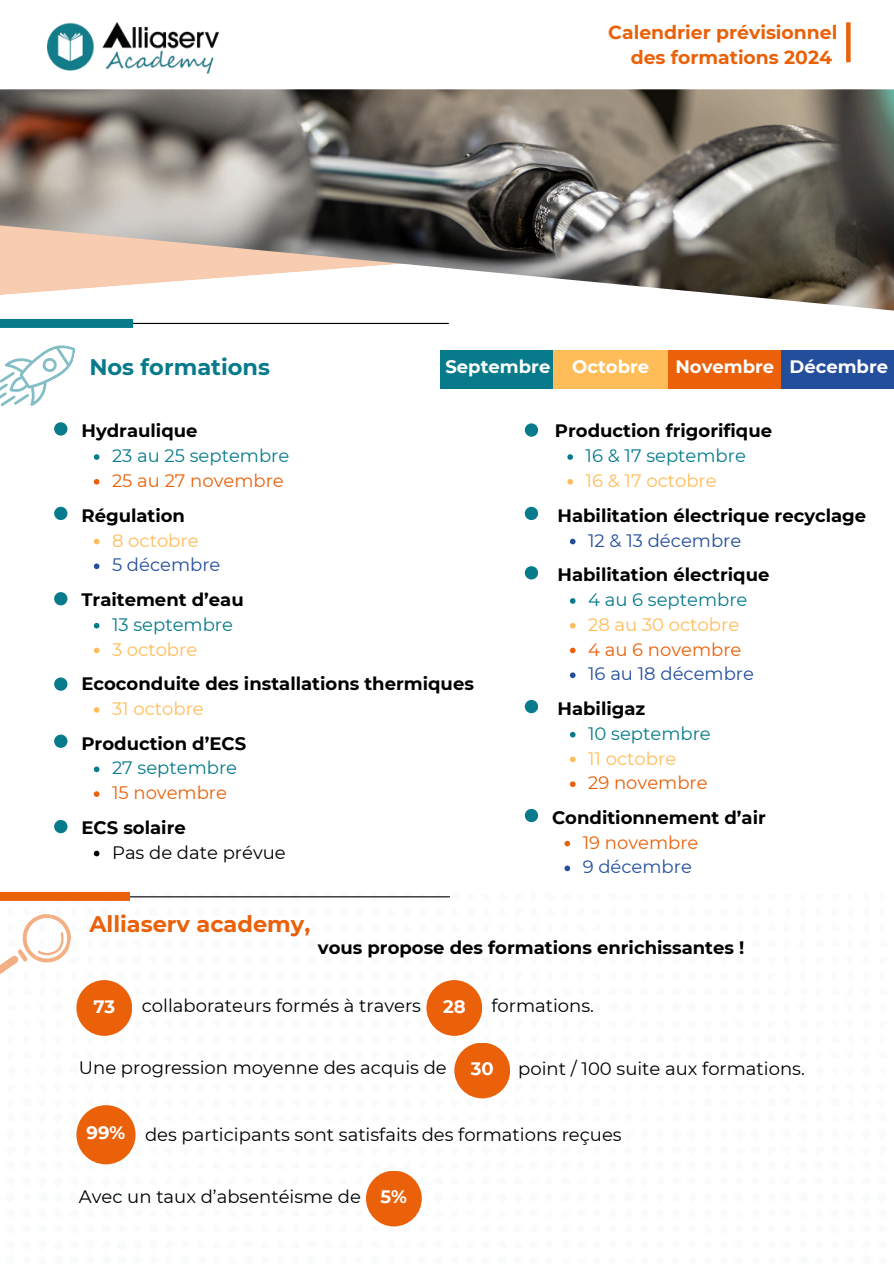
<style>
.page{position:relative;width:894px;height:1264px;background:#fff}
.page>*{position:absolute;margin:0;border:0;box-sizing:border-box;transform-origin:0 0}
.t1{font:700 22.5px "Montserrat";color:#ea610a}
.t2{font:700 22.5px "Montserrat";color:#077b8b}
.t3{font:700 18.75px/25.8px "Montserrat";color:#ea610a;text-align:right}
.t4{font:700 18px "Montserrat";color:#000}
.t5{font:18px "Montserrat";color:#000}
.t6{font:18px "Montserrat";color:#077b8b}
.t7{font:18px "Montserrat";color:#ffbd59}
.t8{font:18px "Montserrat";color:#ea610a}
.t9{font:18px "Montserrat";color:#234e9b}
.t10{font:700 18px "Montserrat";color:#fff}
</style>
<div class="page">
<img style="left:0;top:89px;width:893px;height:222px">
<img style="left:47px;top:22px;width:171px;height:52px">
<svg style="left:846px;top:22px;width:4px;height:40px"></svg>
<hr style="left:28px;top:323px;width:420px;height:1px;background:#000">
<hr style="left:47px;top:896px;width:403px;height:1px;background:#000">
<div style="left:0;top:319px;width:133px;height:9px;background:#077b8b"></div>
<div style="left:0;top:891px;width:130px;height:9px;background:#ea610a"></div>
<div style="left:54px;top:422px;width:13px;height:13px;background:#077b8b;border-radius:50%"></div>
<div style="left:54px;top:507px;width:13px;height:13px;background:#077b8b;border-radius:50%"></div>
<div style="left:54px;top:592px;width:13px;height:13px;background:#077b8b;border-radius:50%"></div>
<div style="left:54px;top:677px;width:13px;height:13px;background:#077b8b;border-radius:50%"></div>
<div style="left:54px;top:820px;width:13px;height:13px;background:#077b8b;border-radius:50%"></div>
<div style="left:524px;top:808px;width:14px;height:14px;background:#077b8b;border-radius:50%"></div>
<div style="left:54px;top:734px;width:13px;height:14px;background:#077b8b;border-radius:50%"></div>
<div style="left:524px;top:423px;width:14px;height:14px;background:#077b8b;border-radius:50%"></div>
<div style="left:524px;top:566px;width:14px;height:13px;background:#077b8b;border-radius:50%"></div>
<div style="left:524px;top:507px;width:14px;height:13px;background:#077b8b;border-radius:50%"></div>
<div style="left:524px;top:700px;width:14px;height:13px;background:#077b8b;border-radius:50%"></div>
<div style="left:76px;top:980px;width:56px;height:55px;background:#ea610a;border-radius:50%"></div>
<div style="left:426px;top:980px;width:56px;height:55px;background:#ea610a;border-radius:50%"></div>
<div style="left:454px;top:1042px;width:56px;height:56px;background:#ea610a;border-radius:50%"></div>
<div style="left:76px;top:1105px;width:59px;height:59px;background:#ea610a;border-radius:50%"></div>
<div style="left:366px;top:1170px;width:55px;height:56px;background:#ea610a;border-radius:50%"></div>
<svg style="left:0;top:345px;width:76px;height:61px"></svg>
<svg style="left:0;top:914px;width:71px;height:60px"></svg>
<div style="left:667px;top:349px;width:114px;height:39px;background:#ea610a"></div>
<svg style="left:94px;top:454px;width:5px;height:6px"></svg>
<svg style="left:94px;top:479px;width:5px;height:5px"></svg>
<svg style="left:94px;top:538px;width:5px;height:6px"></svg>
<svg style="left:94px;top:563px;width:5px;height:6px"></svg>
<svg style="left:94px;top:623px;width:5px;height:5px"></svg>
<svg style="left:94px;top:647px;width:5px;height:6px"></svg>
<svg style="left:94px;top:707px;width:5px;height:5px"></svg>
<svg style="left:94px;top:766px;width:5px;height:6px"></svg>
<svg style="left:94px;top:791px;width:5px;height:6px"></svg>
<svg style="left:94px;top:850px;width:5px;height:6px"></svg>
<svg style="left:564px;top:840px;width:6px;height:6px"></svg>
<svg style="left:564px;top:865px;width:6px;height:6px"></svg>
<svg style="left:569px;top:732px;width:6px;height:5px"></svg>
<svg style="left:570px;top:756px;width:5px;height:6px"></svg>
<svg style="left:569px;top:781px;width:6px;height:6px"></svg>
<svg style="left:567px;top:454px;width:6px;height:6px"></svg>
<svg style="left:567px;top:479px;width:6px;height:5px"></svg>
<svg style="left:570px;top:598px;width:5px;height:5px"></svg>
<svg style="left:570px;top:623px;width:5px;height:5px"></svg>
<svg style="left:569px;top:647px;width:6px;height:6px"></svg>
<svg style="left:569px;top:672px;width:6px;height:6px"></svg>
<svg style="left:569px;top:538px;width:6px;height:6px"></svg>
<div style="left:441px;top:349px;width:113px;height:39px;background:#077b8b"></div>
<div style="left:553px;top:349px;width:114px;height:39px;background:#ffbd59"></div>
<div style="left:781px;top:349px;width:112px;height:39px;background:#234e9b"></div>
<p class="t2" style="left:89px;top:353px;width:182px">Nos formations</p>
<p class="t3" style="left:608px;top:19px;width:230px">Calendrier prévisionnel des formations 2024</p>
<p class="t10" style="left:445px;top:356px;width:106px">Septembre</p>
<p class="t10" style="left:572px;top:356px;width:78px">Octobre</p>
<h2 class="t10" style="left:789px;top:356px;width:100px">Décembre</h2>
<h2 class="t10" style="left:675px;top:356px;width:100px">Novembre</h2>
<p class="t4" style="left:81px;top:420px;width:117px">Hydraulique</p>
<p class="t6" style="left:112px;top:444px;width:179px">23 au 25 septembre</p>
<h2 class="t8" style="left:112px;top:469px;width:173px">25 au 27 novembre</h2>
<p class="t4" style="left:81px;top:504px;width:105px">Régulation</p>
<p class="t7" style="left:112px;top:529px;width:88px">8 octobre</p>
<h2 class="t9" style="left:112px;top:554px;width:110px">5 décembre</h2>
<p class="t4" style="left:81px;top:588px;width:164px">Traitement d’eau</p>
<p class="t6" style="left:112px;top:613px;width:122px">13 septembre</p>
<h2 class="t7" style="left:112px;top:638px;width:87px">3 octobre</h2>
<p class="t4" style="left:81px;top:672px;width:394px">Ecoconduite des installations thermiques</p>
<h2 class="t7" style="left:112px;top:697px;width:93px">31 octobre</h2>
<p class="t4" style="left:81px;top:732px;width:166px">Production d’ECS</p>
<p class="t6" style="left:112px;top:757px;width:126px">27 septembre</p>
<h2 class="t8" style="left:112px;top:781px;width:116px">15 novembre</h2>
<p class="t4" style="left:81px;top:816px;width:106px">ECS solaire</p>
<h2 class="t5" style="left:112px;top:841px;width:175px">Pas de date prévue</h2>
<h2 class="t1" style="left:89px;top:910px;width:222px">Alliaserv academy,</h2>
<p class="t4" style="left:555px;top:420px;width:218px">Production frigorifique</p>
<p class="t6" style="left:585px;top:444px;width:162px">16 &amp; 17 septembre</p>
<p class="t7" style="left:585px;top:469px;width:133px">16 &amp; 17 octobre</p>
<h1 class="t4" style="left:557px;top:504px;width:310px">Habilitation électrique recyclage</h1>
<h2 class="t9" style="left:588px;top:529px;width:155px">12 &amp; 13 décembre</h2>
<h2 class="t4" style="left:557px;top:564px;width:213px">Habilitation électrique</h2>
<p class="t6" style="left:588px;top:588px;width:161px">4 au 6 septembre</p>
<p class="t7" style="left:588px;top:613px;width:152px">28 au 30 octobre</p>
<p class="t8" style="left:588px;top:638px;width:155px">4 au 6 novembre</p>
<p class="t9" style="left:588px;top:663px;width:167px">16 au 18 décembre</p>
<p class="t4" style="left:557px;top:697px;width:89px">Habiligaz</p>
<p class="t6" style="left:588px;top:722px;width:124px">10 septembre</p>
<p class="t7" style="left:588px;top:747px;width:90px">11 octobre</p>
<h2 class="t8" style="left:588px;top:771px;width:121px">29 novembre</h2>
<p class="t4" style="left:552px;top:806px;width:215px">Conditionnement d’air</p>
<h2 class="t8" style="left:582px;top:831px;width:117px">19 novembre</h2>
<p class="t9" style="left:582px;top:856px;width:111px">9 décembre</p>
<p class="t4" style="left:318px;top:936px;width:428px">vous propose des formations enrichissantes !</p>
<p class="t10" style="left:93px;top:995px;width:23px">73</p>
<p class="t5" style="left:142px;top:995px;width:281px">collaborateurs formés à travers</p>
<h1 class="t10" style="left:443px;top:995px;width:24px">28</h1>
<p class="t5" style="left:491px;top:995px;width:104px">formations.</p>
<h2 class="t5" style="left:79px;top:1056px;width:369px">Une progression moyenne des acquis de</h2>
<h2 class="t10" style="left:470px;top:1057px;width:24px">30</h2>
<p class="t5" style="left:518px;top:1057px;width:288px">point / 100 suite aux formations.</p>
<h2 class="t10" style="left:87px;top:1121px;width:40px">99%</h2>
<p class="t5" style="left:145px;top:1123px;width:478px">des participants sont satisfaits des formations reçues</p>
<p class="t5" style="left:79px;top:1185px;width:283px">Avec un taux d’absentéisme de</p>
<h2 class="t10" style="left:380px;top:1185px;width:28px">5%</h2>
</div>
